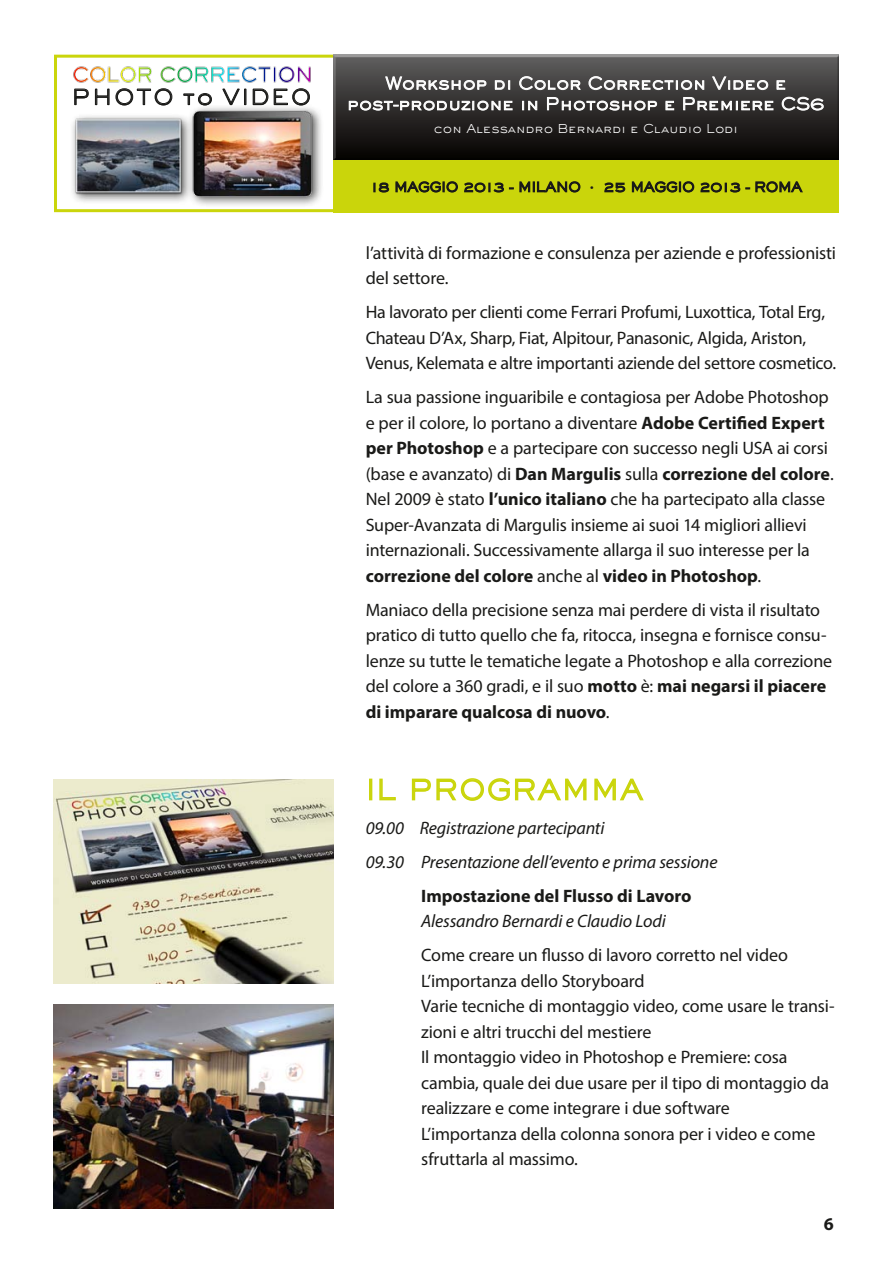
<style>
.page{position:relative;width:893px;height:1263px;background:#fff}
.page>*{position:absolute;margin:0;border:0;box-sizing:border-box;transform-origin:0 0}
.t1{font:27px "Rosy F Flight";letter-spacing:.05em;color:#cad50b}
.t2{font:20.85px "Rosy F Flight";letter-spacing:.08em;color:#1a1a18}
.t3{font:18px/25.5px "Myriad Pro";letter-spacing:-.01em;color:#1a1a18}
.t4{font:italic 18px "Myriad Pro";letter-spacing:-.01em;color:#1a1a18}
.t5{font:700 18px "Myriad Pro";color:#1a1a18}
.t6{font:16.5px/20.5px "Rosy F Flight";color:#fff;text-align:center}
.t7{font:12px "Rosy F Flight";color:#fff}
.s1{font-weight:700}
</style>
<div class="page">
<div style="left:54px;top:55px;width:785px;height:157px;border:3px solid #cad50b"></div>
<div style="left:333px;top:53px;width:507px;height:109px;background:#1a1a18;opacity:.75"></div>
<svg style="left:385px;top:73px;width:102px;height:21px;background:#6d6c6c"></svg>
<svg style="left:495px;top:80px;width:15px;height:10px"></svg>
<svg style="left:519px;top:76px;width:63px;height:14px"></svg>
<svg style="left:588px;top:76px;width:117px;height:14px;background:#7e7d7d"></svg>
<svg style="left:711px;top:76px;width:58px;height:14px"></svg>
<svg style="left:776px;top:80px;width:10px;height:10px"></svg>
<svg style="left:348px;top:100px;width:165px;height:11px;background:#807e7e"></svg>
<svg style="left:522px;top:100px;width:16px;height:11px"></svg>
<svg style="left:547px;top:97px;width:110px;height:14px;background:#706f6e"></svg>
<svg style="left:665px;top:100px;width:9px;height:11px"></svg>
<svg style="left:683px;top:97px;width:91px;height:14px"></svg>
<svg style="left:781px;top:96px;width:43px;height:15px"></svg>
<div style="left:334px;top:161px;width:505px;height:52px;background:#cad50b"></div>
<svg style="left:373px;top:181px;width:208px;height:12px"></svg>
<svg style="left:604px;top:181px;width:199px;height:12px"></svg>
<div style="left:70px;top:104px;width:254px;height:104px;background:#1a1a18;opacity:.75"></div>
<img style="left:56px;top:77px;width:278px;height:126px">
<svg style="left:74px;top:88px;width:15px;height:17px"></svg>
<svg style="left:95px;top:88px;width:78px;height:18px"></svg>
<svg style="left:183px;top:93px;width:29px;height:13px"></svg>
<svg style="left:222px;top:88px;width:24px;height:17px"></svg>
<svg style="left:253px;top:88px;width:57px;height:18px"></svg>
<img style="left:72px;top:66px;width:240px;height:18px">
<div style="left:369px;top:779px;width:3px;height:21px;border:2px solid #cad50b"></div>
<svg style="left:379px;top:778px;width:17px;height:23px"></svg>
<svg style="left:411px;top:778px;width:176px;height:23px"></svg>
<svg style="left:594px;top:778px;width:50px;height:23px"></svg>
<img style="left:54px;top:780px;width:280px;height:204px">
<img style="left:54px;top:1005px;width:280px;height:204px">
<p class="t2" style="left:72px;top:83px;width:240px">PHOTO to VIDEO</p>
<p class="t6" style="left:347px;top:73px;width:479px">Workshop di Color Correction Video e post-produzione in Photoshop e Premiere CS6</p>
<p class="t7" style="left:434px;top:120px;width:306px">con Alessandro Bernardi e Claudio Lodi</p>
<p class="t3" style="left:366px;top:240px;width:472px">l’attività di formazione e consulenza per aziende e professionisti del settore.</p>
<p class="t3" style="left:366px;top:299px;width:472px">Ha lavorato per clienti come Ferrari Profumi, Luxottica, Total Erg,<br>Chateau D’Ax, Sharp, Fiat, Alpitour, Panasonic, Algida, Ariston,<br>Venus, Kelemata e altre importanti aziende del settore cosmetico.</p>
<p class="t3" style="left:366px;top:384px;width:470px">La sua passione inguaribile e contagiosa per Adobe Photoshop e per il colore, lo portano a diventare <span class="s1">Adobe Certified Expert per Photoshop</span> e a partecipare con successo negli USA ai corsi (base e avanzato) di <span class="s1">Dan Margulis</span> sulla <span class="s1">correzione del colore</span>.<br>Nel 2009 è stato <span class="s1">l’unico italiano</span> che ha partecipato alla classe Super-Avanzata di Margulis insieme ai suoi 14 migliori allievi internazionali. Successivamente allarga il suo interesse per la <span class="s1">correzione del colore</span> anche al <span class="s1">video in Photoshop</span>.</p>
<p class="t3" style="left:366px;top:597px;width:468px">Maniaco della precisione senza mai perdere di vista il risultato pratico di tutto quello che fa, ritocca, insegna e fornisce consu&shy;lenze su tutte le tematiche legate a Photoshop e alla correzione del colore a 360 gradi, e il suo <span class="s1">motto</span> è: <span class="s1">mai negarsi il piacere di imparare qualcosa di nuovo</span>.</p>
<p class="t1" style="left:366px;top:771px;width:279px">IL PROGRAMMA</p>
<p class="t4" style="left:366px;top:816px;width:240px">09.00 Registrazione partecipanti</p>
<p class="t4" style="left:366px;top:850px;width:353px">09.30 Presentazione dell’evento e prima sessione</p>
<p class="t5" style="left:421px;top:884px;width:272px">Impostazione del Flusso di Lavoro</p>
<p class="t4" style="left:421px;top:910px;width:246px">Alessandro Bernardi e Claudio Lodi</p>
<p class="t3" style="left:421px;top:942px;width:368px">Come creare un flusso di lavoro corretto nel video</p>
<p class="t3" style="left:421px;top:967px;width:225px">L’importanza dello Storyboard</p>
<p class="t3" style="left:421px;top:993px;width:415px">Varie tecniche di montaggio video, come usare le transi&shy;zioni e altri trucchi del mestiere</p>
<p class="t3" style="left:421px;top:1044px;width:409px">Il montaggio video in Photoshop e Premiere: cosa cambia, quale dei due usare per il tipo di montaggio da realizzare e come integrare i due software</p>
<p class="t3" style="left:421px;top:1120px;width:396px">L’importanza della colonna sonora per i video e come sfruttarla al massimo.</p>
<p class="t5" style="left:824px;top:1212px;width:11px">6</p>
</div>
